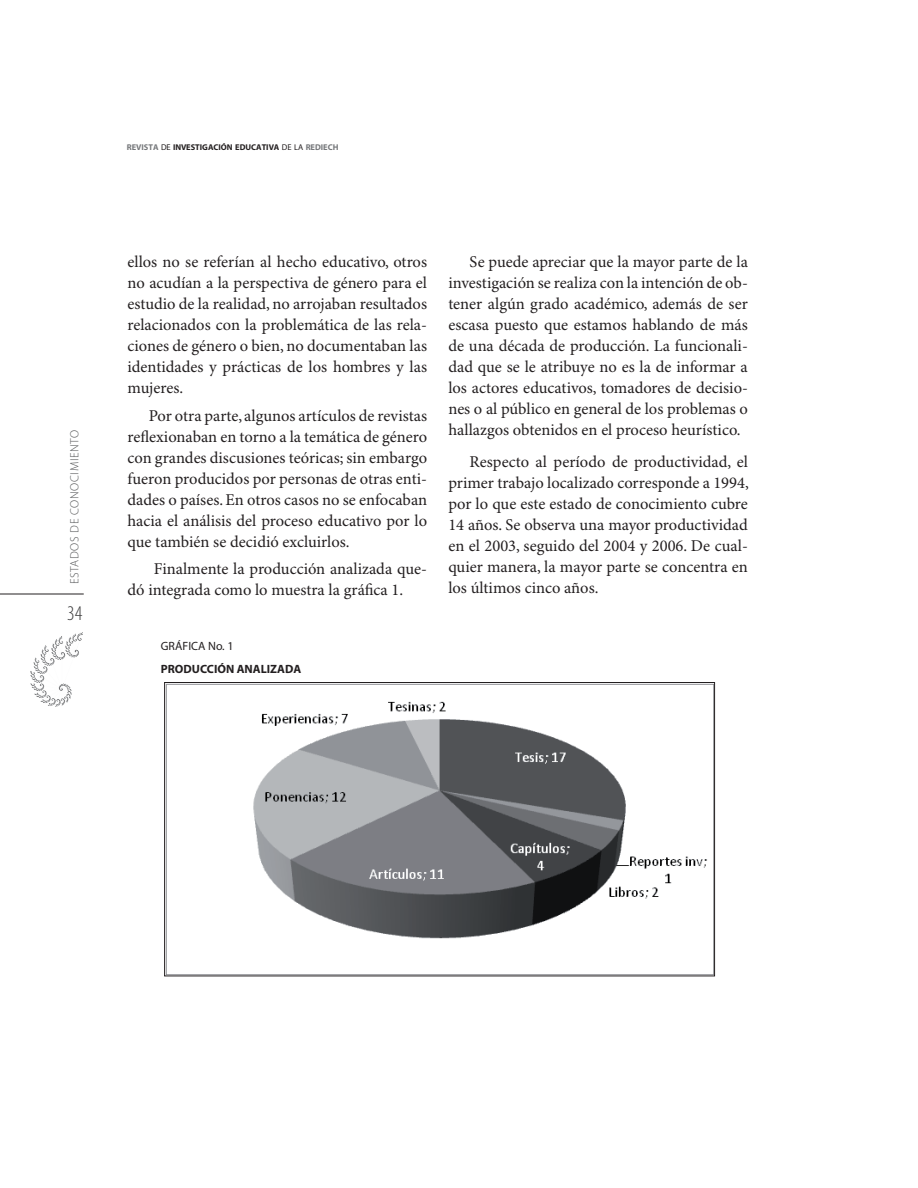
<style>
.page{position:relative;width:918px;height:1188px;background:#fff}
.page>*{position:absolute;margin:0;border:0;box-sizing:border-box;transform-origin:0 0}
.t1{font:300 condensed 21px "Myriad Pro";color:#3e3e3f}
.t2{font:16.5px/21px "Minion Pro";color:#231f20;text-align:justify}
.t3{font:300 12px "Myriad Pro";letter-spacing:.05em;color:#545557}
.t4{font:700 12px "Myriad Pro";color:#231f20}
.t5{font:12px "Myriad Pro";color:#231f20}
.t6{font:700 8.4px "Myriad Pro";color:#231f20}
.s1{color:#76787b}
.s2{font-weight:400}
</style>
<div class="page">
<hr style="left:0;top:594px;width:84px;height:1px;background:#231f20">
<img style="left:30px;top:632px;width:52px;height:75px">
<img style="left:166px;top:684px;width:547px;height:290px">
<div style="left:164px;top:682px;width:551px;height:294px;border:1px solid #231f20"></div>
<p class="t3" style="left:68px;top:584px;width:156px;rotate:-90deg">ESTADOS DE CONOCIMIENTO</p>
<p class="t1" style="left:67px;top:601px;width:17px">34</p>
<p class="t6" style="left:127px;top:143px;width:213px"><span class="s1">REVISTA</span> <span class="s2">DE</span> INVESTIGACIÓN EDUCATIVA <span class="s2">DE LA</span> <span class="s1">REDIECH</span></p>
<p class="t2" style="left:128px;top:252px;width:301px">ellos no se referían al hecho educativo, otros no acudían a la perspectiva de género para el estudio de la realidad, no arrojaban resultados relacionados con la problemática de las rela&shy;ciones de género o bien, no documentaban las identidades y prácticas de los hombres y las mujeres.</p>
<p class="t2" style="left:128px;top:405px;width:301px;text-indent:21px">Por otra parte, algunos artículos de revistas reflexionaban en torno a la temática de género con grandes discusiones teóricas; sin embargo fueron producidos por personas de otras enti&shy;dades o países. En otros casos no se enfocaban hacia el análisis del proceso educativo por lo que también se decidió excluirlos.</p>
<p class="t2" style="left:128px;top:559px;width:301px;text-indent:26px">Finalmente la producción analizada que&shy;dó integrada como lo muestra la gráfica 1.</p>
<p class="t5" style="left:161px;top:640px;width:74px">GRÁFICA No. 1</p>
<p class="t4" style="left:161px;top:662px;width:142px">PRODUCCIÓN ANALIZADA</p>
<p class="t2" style="left:448px;top:252px;width:301px;text-indent:21px">Se puede apreciar que la mayor parte de la investigación se realiza con la intención de ob&shy;tener algún grado académico, además de ser escasa puesto que estamos hablando de más de una década de producción. La funcionali&shy;dad que se le atribuye no es la de informar a los actores educativos, tomadores de decisio&shy;nes o al público en general de los problemas o hallazgos obtenidos en el proceso heurístico.</p>
<p class="t2" style="left:448px;top:452px;width:302px;text-indent:21px">Respecto al período de productividad, el primer trabajo localizado corresponde a 1994, por lo que este estado de conocimiento cubre 14 años. Se observa una mayor productividad en el 2003, seguido del 2004 y 2006. De cual&shy;quier manera, la mayor parte se concentra en los últimos cinco años.</p>
</div>
